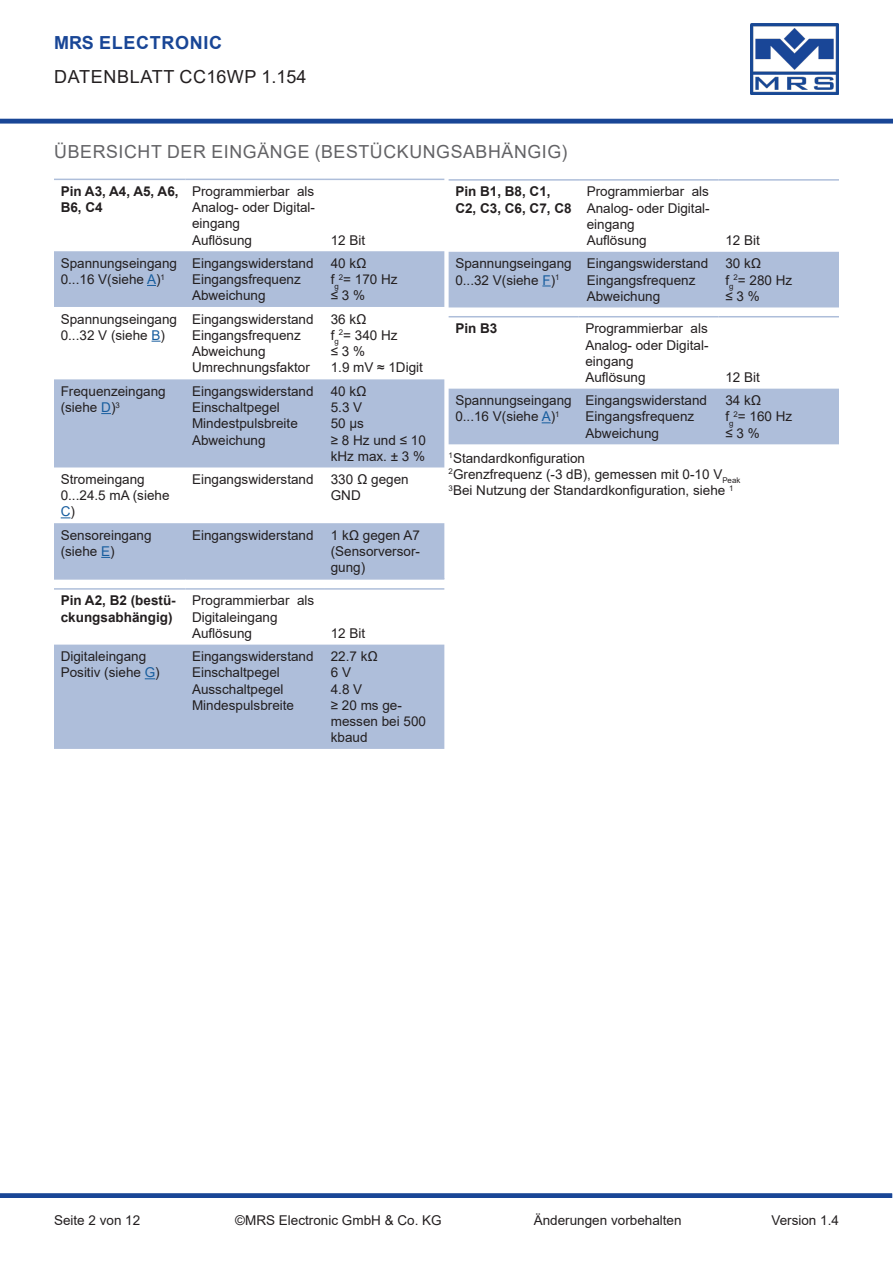
<style>
.page{position:relative;width:893px;height:1263px;background:#fff}
.page>*{position:absolute;margin:0;border:0;box-sizing:border-box;transform-origin:0 0}
.t1{font:18px "Arial";letter-spacing:.035em;color:#636366}
.t2{font:18px "Arial";letter-spacing:.035em;color:#231f20}
.t3{font:700 18px "Arial";letter-spacing:.035em;color:#194696}
.Text{font:13.5px/16.2px "Arial";color:#231f20}
.Text-2{font:700 13.5px/16.2px "Arial";color:#231f20}
.s1{color:#175d9e}
</style>
<div class="page">
<img style="left:750px;top:24px;width:89px;height:71px">
<div style="left:0;top:1193px;width:892px;height:5px;background:#194696"></div>
<hr style="left:0;top:119px;width:893px;height:4px;background:#194696">
<svg style="left:54px;top:251px;width:390px;height:327px;fill:#aebeda"></svg>
<hr style="left:54px;top:179px;width:131px;height:1px;background:#aebeda">
<hr style="left:185px;top:179px;width:139px;height:1px;background:#aebeda">
<hr style="left:324px;top:179px;width:120px;height:1px;background:#aebeda">
<hr style="left:54px;top:578px;width:131px;height:2px;background:#aebeda">
<hr style="left:185px;top:578px;width:139px;height:2px;background:#aebeda">
<hr style="left:324px;top:578px;width:120px;height:2px;background:#aebeda">
<hr style="left:449px;top:179px;width:131px;height:2px;background:#aebeda">
<hr style="left:580px;top:179px;width:139px;height:2px;background:#aebeda">
<hr style="left:719px;top:179px;width:120px;height:2px;background:#aebeda">
<div style="left:449px;top:252px;width:390px;height:55px;background:#aebeda"></div>
<hr style="left:449px;top:316px;width:130px;height:1px;background:#aebeda">
<hr style="left:579px;top:316px;width:140px;height:1px;background:#aebeda">
<hr style="left:719px;top:316px;width:120px;height:1px;background:#aebeda">
<div style="left:449px;top:389px;width:390px;height:55px;background:#aebeda"></div>
<hr style="left:54px;top:588px;width:131px;height:2px;background:#aebeda">
<hr style="left:185px;top:588px;width:139px;height:2px;background:#aebeda">
<hr style="left:324px;top:588px;width:120px;height:2px;background:#aebeda">
<div style="left:54px;top:645px;width:390px;height:104px;background:#aebeda"></div>
<h1 class="t3" style="left:54px;top:30px;width:169px">MRS ELECTRONIC</h1>
<h1 class="t2" style="left:54px;top:64px;width:254px">DATENBLATT CC16WP 1.154</h1>
<p class="t1" style="left:54px;top:139px;width:515px">ÜBERSICHT DER EINGÄNGE (BESTÜCKUNGSABHÄNGIG)</p>
<p class="Text-2" style="left:61px;top:183px;width:119px">Pin A3, A4, A5, A6,<br>B6, C4</p>
<p class="Text" style="left:192px;top:183px;width:125px;text-align:justify">Programmierbar als Analog- oder Digital&shy;eingang</p>
<p class="Text" style="left:192px;top:232px;width:62px">Auflösung</p>
<p class="Text" style="left:331px;top:232px;width:36px">12 Bit</p>
<p class="Text" style="left:61px;top:255px;width:118px">Spannungseingang</p>
<p class="Text" style="left:61px;top:271px;width:106px">0...16 V(siehe <span class="s1">A</span>)<sup>1</sup></p>
<p class="Text-2" style="left:455px;top:184px;width:118px">Pin B1, B8, C1,<br>C2, C3, C6, C7, C8</p>
<p class="Text" style="left:587px;top:183px;width:125px;text-align:justify">Programmierbar als Analog- oder Digital&shy;eingang</p>
<p class="Text" style="left:587px;top:232px;width:62px">Auflösung</p>
<p class="Text" style="left:725px;top:232px;width:36px">12 Bit</p>
<p class="Text" style="left:455px;top:255px;width:118px">Spannungseingang</p>
<p class="Text" style="left:455px;top:272px;width:106px">0...32 V(siehe <span class="s1">F</span>)<sup>1</sup></p>
<p class="Text" style="left:331px;top:255px;width:37px">40 kΩ</p>
<p class="Text" style="left:331px;top:271px;width:68px">f<sub>g</sub><sup>2</sup>= 170 Hz</p>
<p class="Text" style="left:331px;top:287px;width:36px">≤ 3 %</p>
<p class="Text" style="left:192px;top:255px;width:123px">Eingangswiderstand</p>
<p class="Text" style="left:192px;top:271px;width:110px">Eingangsfrequenz</p>
<p class="Text" style="left:192px;top:287px;width:75px">Abweichung</p>
<p class="Text" style="left:725px;top:255px;width:37px">30 kΩ</p>
<p class="Text" style="left:725px;top:272px;width:68px">f<sub>g</sub><sup>2</sup>= 280 Hz</p>
<p class="Text" style="left:725px;top:288px;width:36px">≤ 3 %</p>
<p class="Text" style="left:587px;top:255px;width:123px">Eingangswiderstand</p>
<p class="Text" style="left:587px;top:272px;width:110px">Eingangsfrequenz</p>
<p class="Text" style="left:587px;top:288px;width:75px">Abweichung</p>
<p class="Text" style="left:61px;top:311px;width:118px">Spannungseingang</p>
<p class="Text" style="left:61px;top:327px;width:106px">0...32 V (siehe <span class="s1">B</span>)</p>
<p class="Text" style="left:192px;top:311px;width:123px">Eingangswiderstand</p>
<p class="Text" style="left:192px;top:327px;width:110px">Eingangsfrequenz</p>
<p class="Text" style="left:192px;top:343px;width:75px">Abweichung</p>
<p class="Text" style="left:192px;top:359px;width:119px">Umrechnungsfaktor</p>
<p class="Text" style="left:331px;top:311px;width:37px">36 kΩ</p>
<p class="Text" style="left:331px;top:327px;width:68px">f<sub>g</sub><sup>2</sup>= 340 Hz</p>
<p class="Text" style="left:331px;top:343px;width:36px">≤ 3 %</p>
<p class="Text" style="left:331px;top:359px;width:94px">1.9 mV ≈ 1Digit</p>
<p class="Text" style="left:61px;top:383px;width:107px">Frequenzeingang (siehe <span class="s1">D</span>)<sup>3</sup></p>
<p class="Text" style="left:192px;top:383px;width:123px">Eingangswiderstand</p>
<p class="Text" style="left:192px;top:399px;width:89px">Einschaltpegel</p>
<p class="Text" style="left:192px;top:415px;width:107px">Mindestpulsbreite</p>
<p class="Text" style="left:192px;top:432px;width:75px">Abweichung</p>
<p class="Text" style="left:331px;top:383px;width:37px">40 kΩ</p>
<p class="Text" style="left:331px;top:399px;width:33px">5.3 V</p>
<p class="Text" style="left:331px;top:415px;width:35px">50 µs</p>
<p class="Text" style="left:331px;top:432px;width:97px">≥ 8 Hz und ≤ 10 kHz max. ± 3 %</p>
<p class="Text" style="left:61px;top:471px;width:110px">Stromeingang<br>0...24.5 mA (siehe<br><span class="s1">C</span>)</p>
<p class="Text" style="left:192px;top:471px;width:123px">Eingangswiderstand</p>
<p class="Text" style="left:331px;top:471px;width:79px">330 Ω gegen<br>GND</p>
<p class="Text" style="left:61px;top:527px;width:92px">Sensoreingang (siehe <span class="s1">E</span>)</p>
<p class="Text" style="left:192px;top:527px;width:123px">Eingangswiderstand</p>
<p class="Text" style="left:331px;top:527px;width:91px;text-align:justify">1 kΩ gegen A7 (Sensorversor&shy;gung)</p>
<p class="Text-2" style="left:61px;top:593px;width:117px">Pin A2, B2 (bestü&shy;ckungsabhängig)</p>
<p class="Text" style="left:192px;top:592px;width:124px">Programmierbar als<br>Digitaleingang</p>
<p class="Text" style="left:192px;top:625px;width:62px">Auflösung</p>
<p class="Text" style="left:331px;top:625px;width:36px">12 Bit</p>
<p class="Text" style="left:61px;top:648px;width:87px">Digitaleingang</p>
<p class="Text" style="left:61px;top:664px;width:101px">Positiv (siehe <span class="s1">G</span>)</p>
<p class="Text" style="left:331px;top:648px;width:49px">22.7 kΩ</p>
<p class="Text" style="left:331px;top:664px;width:22px">6 V</p>
<p class="Text" style="left:331px;top:681px;width:33px">4.8 V</p>
<p class="Text" style="left:331px;top:697px;width:97px">≥ 20 ms ge&shy;messen bei 500 kbaud</p>
<p class="Text" style="left:192px;top:648px;width:123px">Eingangswiderstand</p>
<p class="Text" style="left:192px;top:664px;width:89px">Einschaltpegel</p>
<p class="Text" style="left:192px;top:681px;width:93px">Ausschaltpegel</p>
<p class="Text" style="left:192px;top:697px;width:104px">Mindespulsbreite</p>
<p class="Text-2" style="left:455px;top:321px;width:44px">Pin B3</p>
<p class="Text" style="left:585px;top:320px;width:125px;text-align:justify">Programmierbar als Analog- oder Digital&shy;eingang</p>
<p class="Text" style="left:585px;top:369px;width:62px">Auflösung</p>
<p class="Text" style="left:725px;top:369px;width:36px">12 Bit</p>
<p class="Text" style="left:455px;top:392px;width:118px">Spannungseingang</p>
<p class="Text" style="left:455px;top:408px;width:106px">0...16 V(siehe <span class="s1">A</span>)<sup>1</sup></p>
<p class="Text" style="left:725px;top:392px;width:37px">34 kΩ</p>
<p class="Text" style="left:725px;top:408px;width:68px">f<sub>g</sub><sup>2</sup>= 160 Hz</p>
<p class="Text" style="left:725px;top:425px;width:36px">≤ 3 %</p>
<p class="Text" style="left:585px;top:392px;width:123px">Eingangswiderstand</p>
<p class="Text" style="left:585px;top:408px;width:110px">Eingangsfrequenz</p>
<p class="Text" style="left:585px;top:425px;width:75px">Abweichung</p>
<p class="Text" style="left:449px;top:450px;width:138px"><sup>1</sup>Standardkonfiguration</p>
<p class="Text" style="left:449px;top:466px;width:293px"><sup>2</sup>Grenzfrequenz (-3 dB), gemessen mit 0-10 V<sub>Peak</sub></p>
<p class="Text" style="left:449px;top:482px;width:286px"><sup>3</sup>Bei Nutzung der Standardkonfiguration, siehe <sup>1</sup></p>
<p class="Text" style="left:54px;top:1212px;width:88px">Seite 2 von 12</p>
<p class="Text" style="left:235px;top:1212px;width:208px">©MRS Electronic GmbH &amp; Co. KG</p>
<p class="Text" style="left:534px;top:1212px;width:149px">Änderungen vorbehalten</p>
<p class="Text" style="left:771px;top:1212px;width:69px">Version 1.4</p>
</div>
